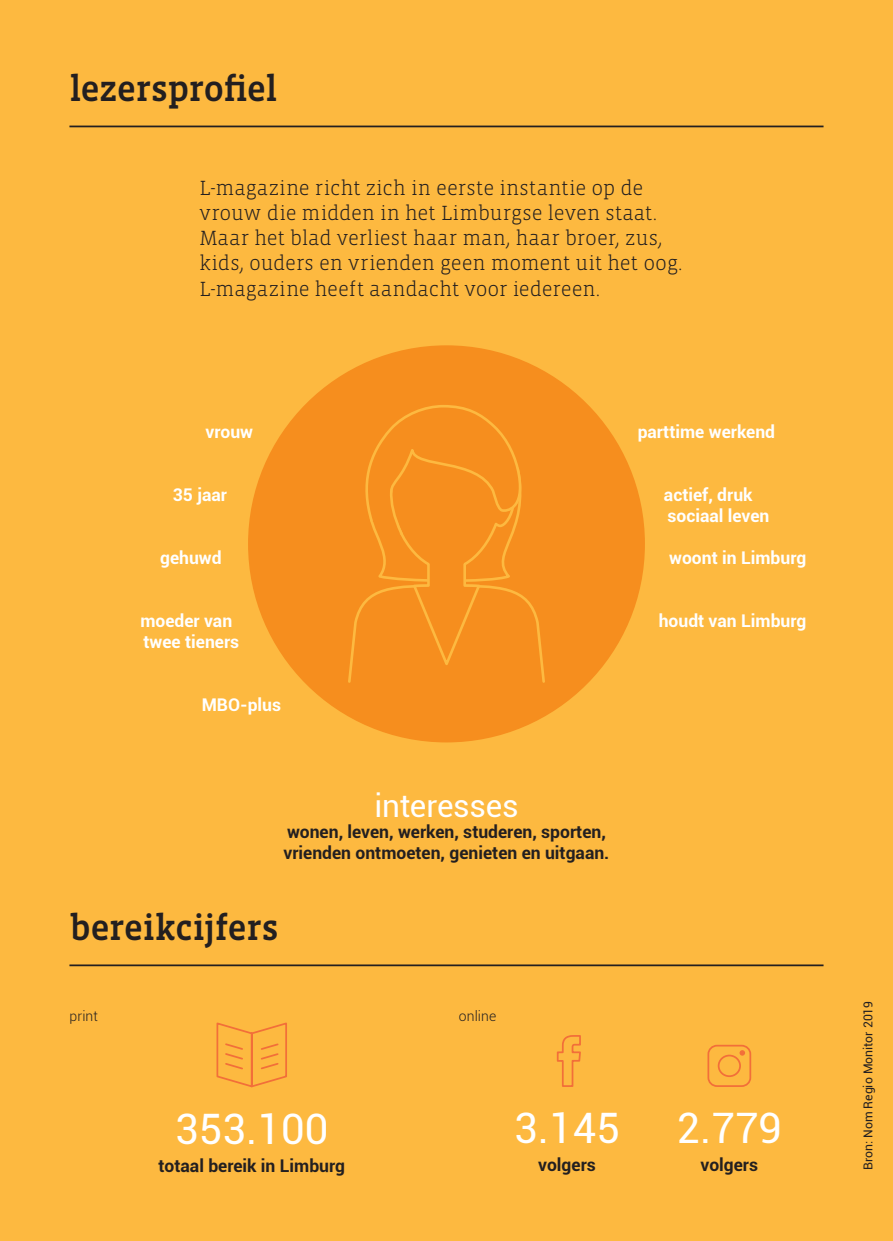
<style>
.page{position:relative;width:893px;height:1241px;background:#fff}
.page>*{position:absolute;margin:0;border:0;box-sizing:border-box;transform-origin:0 0}
.t1{font:42px "Roboto";color:#fff}
.t2{font:500 36.75px "Vista Slab OT";letter-spacing:-.015em;color:#231f20}
.t3{font:31.5px "Roboto";letter-spacing:-.005em;color:#fff}
.t4{font:300 21px/25.2px "Vista Slab OT";color:#231f20}
.t5{font:700 17.5px/21px "Roboto";color:#fff}
.t6{font:700 17.5px/21px "Roboto";color:#231f20}
.t7{font:300 14px "Roboto";letter-spacing:.005em;color:#231f20}
.t8{font:12.25px "Roboto";color:#231f20}
</style>
<div class="page">
<div style="left:0;top:0;width:893px;height:1240px;background:#fdb940"></div>
<hr style="left:69px;top:964px;width:754px;height:2px;background:#231f20">
<hr style="left:69px;top:125px;width:754px;height:2px;background:#231f20">
<div style="left:707px;top:1044px;width:44px;height:42px;border:2px solid #f26f39;border-radius:9px"></div>
<div style="left:718px;top:1054px;width:23px;height:22px;border:2px solid #f26f39;border-radius:50%"></div>
<svg style="left:739px;top:1050px;width:6px;height:5px"></svg>
<svg style="left:556px;top:1035px;width:25px;height:52px"></svg>
<svg style="left:216px;top:1022px;width:71px;height:66px"></svg>
<div style="left:248px;top:345px;width:397px;height:397px;background:#f68e1e;border-radius:50%"></div>
<svg style="left:348px;top:405px;width:197px;height:278px"></svg>
<h2 class="t2" style="left:69px;top:69px;width:210px">lezersprofiel</h2>
<p class="t4" style="left:199px;top:175px;width:485px">L-magazine richt zich in eerste instantie op de vrouw die midden in het Limburgse leven staat.<br>Maar het blad verliest haar man, haar broer, zus, kids, ouders en vrienden geen moment uit het oog.<br>L-magazine heeft aandacht voor iedereen.</p>
<p class="t5" style="left:206px;top:421px;width:49px">vrouw</p>
<p class="t5" style="left:173px;top:484px;width:56px">35 jaar</p>
<p class="t5" style="left:160px;top:547px;width:63px">gehuwd</p>
<p class="t5" style="left:140px;top:610px;width:100px">moeder van twee tieners</p>
<p class="t5" style="left:202px;top:694px;width:81px">MBO-plus</p>
<p class="t5" style="left:638px;top:421px;width:139px">parttime werkend</p>
<p class="t5" style="left:664px;top:484px;width:107px">actief, druk sociaal leven</p>
<p class="t5" style="left:669px;top:547px;width:139px">woont in Limburg</p>
<p class="t5" style="left:659px;top:610px;width:149px">houdt van Limburg</p>
<h3 class="t3" style="left:374px;top:783px;width:146px">interesses</h3>
<p class="t6" style="left:283px;top:820px;width:327px">wonen, leven, werken, studeren, sporten, vrienden ontmoeten, genieten en uitgaan.</p>
<h2 class="t2" style="left:69px;top:908px;width:211px">bereikcijfers</h2>
<p class="t7" style="left:69px;top:1006px;width:30px">print</p>
<p class="t7" style="left:459px;top:1006px;width:39px">online</p>
<h1 class="t1" style="left:175px;top:1099px;width:155px">353.100</h1>
<p class="t6" style="left:158px;top:1153px;width:188px">totaal bereik in Limburg</p>
<h1 class="t1" style="left:514px;top:1098px;width:107px">3.145</h1>
<p class="t6" style="left:538px;top:1153px;width:59px">volgers</p>
<h1 class="t1" style="left:676px;top:1098px;width:107px">2.779</h1>
<p class="t6" style="left:701px;top:1153px;width:59px">volgers</p>
<p class="t8" style="left:859px;top:1169px;width:171px;rotate:-90deg">Bron: Nom Regio Monitor 2019</p>
</div>
